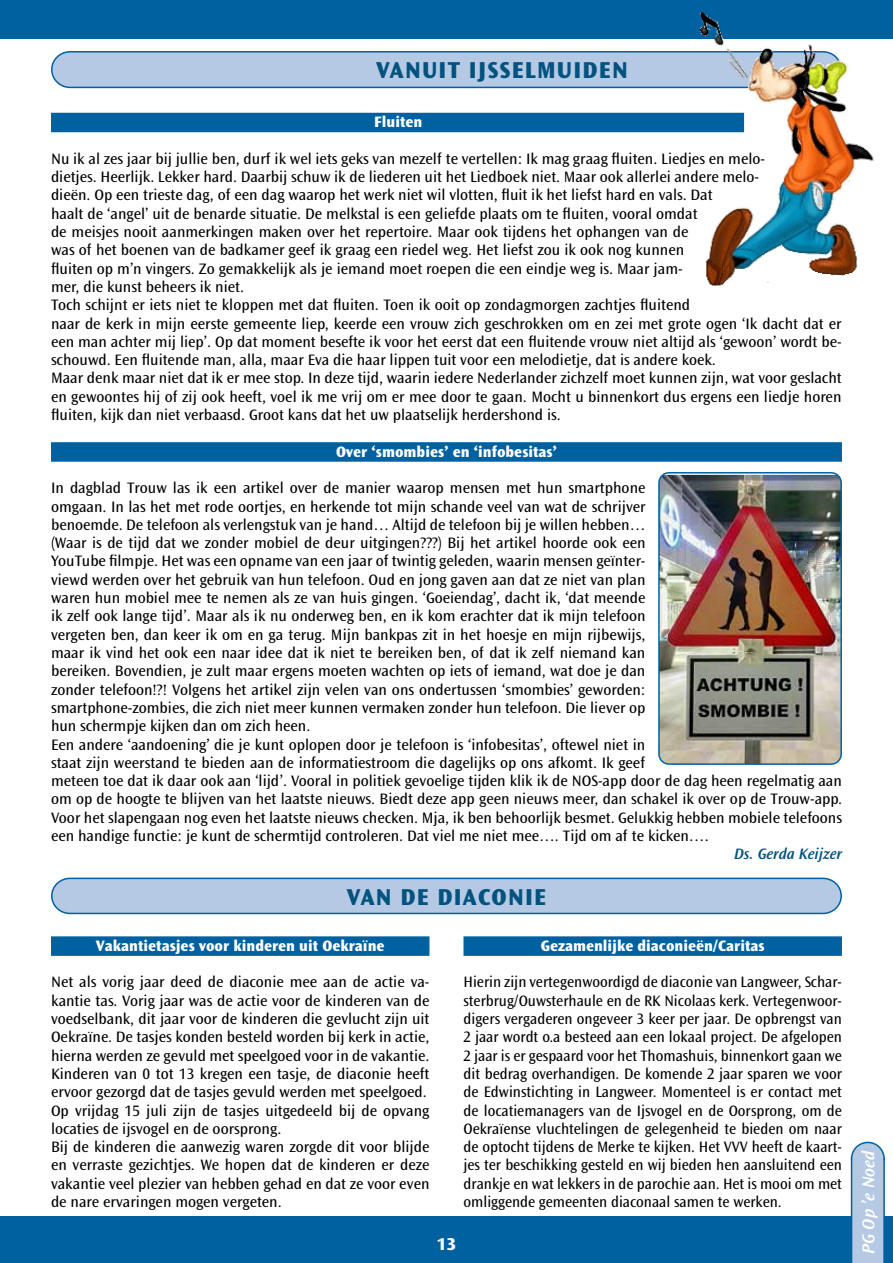
<style>
.page{position:relative;width:893px;height:1263px;background:#fff}
.page>*{position:absolute;margin:0;border:0;box-sizing:border-box;transform-origin:0 0}
.t1{font:800 24px "Ocean Sans Std";letter-spacing:.05em;color:#00537e}
.t2{font:italic 600 18px "Ocean Sans Std";color:#fff}
.t3{font:800 18px "Ocean Sans Std";color:#fff}
.t4{font:15.75px/18.3px "Ocean Sans Std";color:#000}
.t5{font:15.75px/18.3px "Ocean Sans Std";color:#000;text-align:justify;scale:.96 1}
.t6{font:800 15.75px "Ocean Sans Std";color:#fff}
.t7{font:italic 600 15.75px "Ocean Sans Std";color:#00537e}
</style>
<div class="page">
<div style="left:0;top:1217px;width:893px;height:46px;background:#0061a1"></div>
<div style="left:0;top:0;width:893px;height:38px;background:#0061a1"></div>
<svg style="left:850px;top:1141px;width:36px;height:122px;background:#a6c0de"></svg>
<div style="left:51px;top:113px;width:693px;height:19px;background:#0061a1"></div>
<svg style="left:51px;top:51px;width:632px;height:38px;background:#a8c1df"></svg>
<img style="left:683px;top:13px;width:199px;height:273px">
<div style="left:51px;top:442px;width:791px;height:20px;background:#0061a1"></div>
<img style="left:661px;top:475px;width:180px;height:287px">
<div style="left:658px;top:472px;width:184px;height:293px;border:2px solid #0061a1;border-radius:10px"></div>
<svg style="left:51px;top:877px;width:791px;height:38px;background:#a9c2df"></svg>
<div style="left:51px;top:936px;width:378px;height:20px;background:#0061a1"></div>
<div style="left:463px;top:936px;width:379px;height:20px;background:#0061a1"></div>
<h1 class="t1" style="left:376px;top:57px;width:253px">VANUIT IJSSELMUIDEN</h1>
<p class="t6" style="left:374px;top:113px;width:50px">Fluiten</p>
<p class="t4" style="left:51px;top:150px;width:792px">Nu ik al zes jaar bij jullie ben, durf ik wel iets geks van mezelf te vertellen: Ik mag graag fluiten. Liedjes en melo-<br>dietjes. Heerlijk. Lekker hard. Daarbij schuw ik de liederen uit het Liedboek niet. Maar ook allerlei andere melo-<br>dieën. Op een trieste dag, of een dag waarop het werk niet wil vlotten, fluit ik het liefst hard en vals. Dat<br>haalt de ‘angel’ uit de benarde situatie. De melkstal is een geliefde plaats om te fluiten, vooral omdat<br>de meisjes nooit aanmerkingen maken over het repertoire. Maar ook tijdens het ophangen van de<br>was of het boenen van de badkamer geef ik graag een riedel weg. Het liefst zou ik ook nog kunnen<br>fluiten op m’n vingers. Zo gemakkelijk als je iemand moet roepen die een eindje weg is. Maar jam-<br>mer, die kunst beheers ik niet.<br>Toch schijnt er iets niet te kloppen met dat fluiten. Toen ik ooit op zondagmorgen zachtjes fluitend<br>naar de kerk in mijn eerste gemeente liep, keerde een vrouw zich geschrokken om en zei met grote ogen ‘Ik dacht dat er een man achter mij liep’. Op dat moment besefte ik voor het eerst dat een fluitende vrouw niet altijd als ‘gewoon’ wordt be&shy;schouwd. Een fluitende man, alla, maar Eva die haar lippen tuit voor een melodietje, dat is andere koek.<br>Maar denk maar niet dat ik er mee stop. In deze tijd, waarin iedere Nederlander zichzelf moet kunnen zijn, wat voor geslacht en gewoontes hij of zij ook heeft, voel ik me vrij om er mee door te gaan. Mocht u binnenkort dus ergens een liedje horen fluiten, kijk dan niet verbaasd. Groot kans dat het uw plaatselijk herdershond is.</p>
<p class="t6" style="left:336px;top:443px;width:222px">Over ‘smombies’ en ‘infobesitas’</p>
<p class="t4" style="left:51px;top:479px;width:792px">In dagblad Trouw las ik een artikel over de manier waarop mensen met hun smartphone<br>omgaan. In las het met rode oortjes, en herkende tot mijn schande veel van wat de schrijver<br>benoemde. De telefoon als verlengstuk van je hand… Altijd de telefoon bij je willen hebben…<br>(Waar is de tijd dat we zonder mobiel de deur uitgingen???) Bij het artikel hoorde ook een<br>YouTube filmpje. Het was een opname van een jaar of twintig geleden, waarin mensen geïnter-<br>viewd werden over het gebruik van hun telefoon. Oud en jong gaven aan dat ze niet van plan<br>waren hun mobiel mee te nemen als ze van huis gingen. ‘Goeiendag’, dacht ik, ‘dat meende<br>ik zelf ook lange tijd’. Maar als ik nu onderweg ben, en ik kom erachter dat ik mijn telefoon<br>vergeten ben, dan keer ik om en ga terug. Mijn bankpas zit in het hoesje en mijn rijbewijs,<br>maar ik vind het ook een naar idee dat ik niet te bereiken ben, of dat ik zelf niemand kan<br>bereiken. Bovendien, je zult maar ergens moeten wachten op iets of iemand, wat doe je dan<br>zonder telefoon!?! Volgens het artikel zijn velen van ons ondertussen ‘smombies’ geworden:<br>smartphone-zombies, die zich niet meer kunnen vermaken zonder hun telefoon. Die liever op<br>hun schermpje kijken dan om zich heen.<br>Een andere ‘aandoening’ die je kunt oplopen door je telefoon is ‘infobesitas’, oftewel niet in<br>staat zijn weerstand te bieden aan de informatiestroom die dagelijks op ons afkomt. Ik geef<br>meteen toe dat ik daar ook aan ‘lijd’. Vooral in politiek gevoelige tijden klik ik de NOS-app door de dag heen regelmatig aan om op de hoogte te blijven van het laatste nieuws. Biedt deze app geen nieuws meer, dan schakel ik over op de Trouw-app.<br>Voor het slapengaan nog even het laatste nieuws checken. Mja, ik ben behoorlijk besmet. Gelukkig hebben mobiele telefoons een handige functie: je kunt de schermtijd controleren. Dat viel me niet mee…. Tijd om af te kicken….</p>
<p class="t7" style="left:734px;top:845px;width:109px">Ds. Gerda Keijzer</p>
<h1 class="t1" style="left:347px;top:883px;width:201px">VAN DE DIACONIE</h1>
<p class="t6" style="left:96px;top:937px;width:290px">Vakantietasjes voor kinderen uit Oekraïne</p>
<p class="t4" style="left:51px;top:973px;width:380px">Net als vorig jaar deed de diaconie mee aan de actie va&shy;kantie tas. Vorig jaar was de actie voor de kinderen van de voedselbank, dit jaar voor de kinderen die gevlucht zijn uit Oekraïne. De tasjes konden besteld worden bij kerk in actie, hierna werden ze gevuld met speelgoed voor in de vakantie.<br>Kinderen van 0 tot 13 kregen een tasje, de diaconie heeft ervoor gezorgd dat de tasjes gevuld werden met speelgoed.<br>Op vrijdag 15 juli zijn de tasjes uitgedeeld bij de opvang locaties de ijsvogel en de oorsprong.<br>Bij de kinderen die aanwezig waren zorgde dit voor blijde en verraste gezichtjes. We hopen dat de kinderen er deze vakantie veel plezier van hebben gehad en dat ze voor even de nare ervaringen mogen vergeten.</p>
<p class="t6" style="left:541px;top:937px;width:225px">Gezamenlijke diaconieën/Caritas</p>
<p class="t5" style="left:463px;top:973px;width:396px">Hierin zijn vertegenwoordigd de diaconie van Langweer, Schar&shy;sterbrug/Ouwsterhaule en de RK Nicolaas kerk. Vertegenwoor&shy;digers vergaderen ongeveer 3 keer per jaar. De opbrengst van 2 jaar wordt o.a besteed aan een lokaal project. De afgelopen 2 jaar is er gespaard voor het Thomashuis, binnenkort gaan we dit bedrag overhandigen. De komende 2 jaar sparen we voor de Edwinstichting in Langweer. Momenteel is er contact met de locatiemanagers van de Ijsvogel en de Oorsprong, om de Oekraïense vluchtelingen de gelegenheid te bieden om naar de optocht tijdens de Merke te kijken. Het VVV heeft de kaart&shy;jes ter beschikking gesteld en wij bieden hen aansluitend een drankje en wat lekkers in de parochie aan. Het is mooi om met omliggende gemeenten diaconaal samen te werken.</p>
<p class="t3" style="left:437px;top:1234px;width:21px">13</p>
<p class="t2" style="left:858px;top:1254px;width:105px;rotate:-90deg">PG Op ’e Noed</p>
</div>
